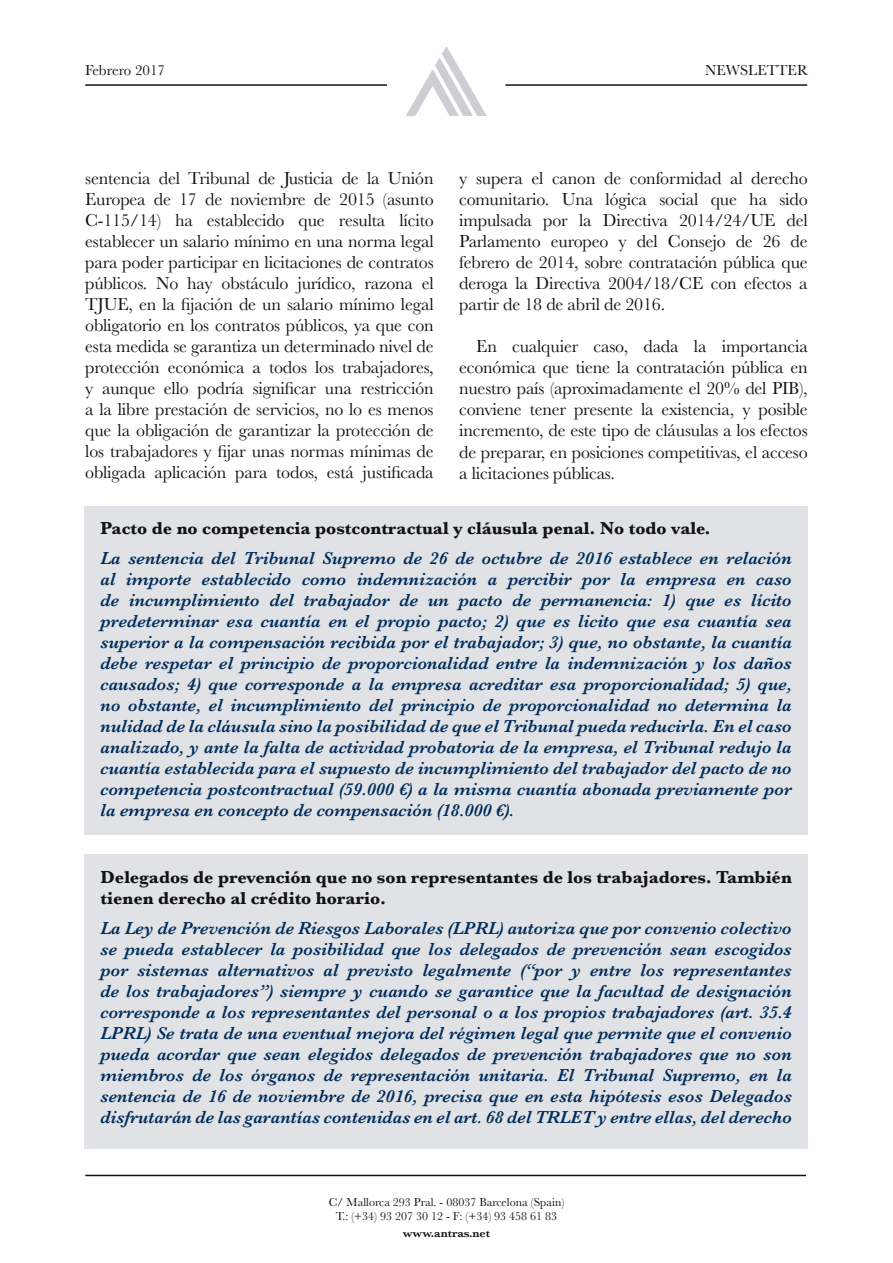
<style>
.page{position:relative;width:893px;height:1263px;background:#fff}
.page>*{position:absolute;margin:0;border:0;box-sizing:border-box;transform-origin:0 0}
.t1{font:italic 600 18px/21px "Baskerville";color:#002d5c;text-align:justify}
.t2{font:18px/21px "Baskerville";letter-spacing:-.01em;color:#121212;text-align:justify}
.t3{font:700 18px/21px "Baskerville";color:#121212}
.t4{font:15px "Baskerville";color:#121212}
.t5{font:12px/13.5px "Baskerville";color:#121212;text-align:center}
.t6{font:600 12px "Baskerville";color:#121212}
</style>
<div class="page">
<svg style="left:406px;top:46px;width:81px;height:70px"></svg>
<hr style="left:85px;top:1175px;width:721px;height:1px;background:#121212">
<hr style="left:85px;top:84px;width:302px;height:2px;background:#121212">
<hr style="left:505px;top:84px;width:302px;height:2px;background:#121212">
<div style="left:85px;top:506px;width:723px;height:329px;background:#e1e2e5"></div>
<div style="left:85px;top:855px;width:723px;height:294px;background:#e1e2e5"></div>
<p class="t4" style="left:85px;top:60px;width:81px">Febrero 2017</p>
<p class="t4" style="left:705px;top:61px;width:104px">NEWSLETTER</p>
<p class="t2" style="left:85px;top:168px;width:350px">sentencia del Tribunal de Justicia de la Unión Europea de 17 de noviembre de 2015 (asunto C-115/14) ha establecido que resulta lícito establecer un salario mínimo en una norma legal para poder participar en licitaciones de contratos públicos. No hay obstáculo jurídico, razona el TJUE, en la fijación de un salario mínimo legal obligatorio en los contratos públicos, ya que con esta medida se garantiza un determinado nivel de protección económica a todos los trabajadores, y aunque ello podría significar una restricción a la libre prestación de servicios, no lo es menos que la obligación de garantizar la protección de los trabajadores y fijar unas normas mínimas de obligada aplicación para todos, está justificada</p>
<p class="t2" style="left:459px;top:168px;width:350px">y supera el canon de conformidad al derecho comunitario. Una lógica social que ha sido impulsada por la Directiva 2014/24/UE del Parlamento europeo y del Consejo de 26 de febrero de 2014, sobre contratación pública que deroga la Directiva 2004/18/CE con efectos a partir de 18 de abril de 2016.</p>
<p class="t2" style="left:459px;top:336px;width:350px;text-indent:17px">En cualquier caso, dada la importancia económica que tiene la contratación pública en nuestro país (aproximadamente el 20% del PIB), conviene tener presente la existencia, y posible incremento, de este tipo de cláusulas a los efectos de preparar, en posiciones competitivas, el acceso a licitaciones públicas.</p>
<p class="t3" style="left:101px;top:518px;width:611px">Pacto de no competencia postcontractual y cláusula penal. No todo vale.</p>
<p class="t1" style="left:101px;top:548px;width:693px">La sentencia del Tribunal Supremo de 26 de octubre de 2016 establece en relación al importe establecido como indemnización a percibir por la empresa en caso de incumplimiento del trabajador de un pacto de permanencia: 1) que es lícito predeterminar esa cuantía en el propio pacto; 2) que es licito que esa cuantía sea superior a la compensación recibida por el trabajador; 3) que, no obstante, la cuantía debe respetar el principio de proporcionalidad entre la indemnización y los daños causados; 4) que corresponde a la empresa acreditar esa proporcionalidad; 5) que, no obstante, el incumplimiento del principio de proporcionalidad no determina la nulidad de la cláusula sino la posibilidad de que el Tribunal pueda reducirla. En el caso analizado, y ante la falta de actividad probatoria de la empresa, el Tribunal redujo la cuantía establecida para el supuesto de incumplimiento del trabajador del pacto de no competencia postcontractual (59.000 €) a la misma cuantía abonada previamente por la empresa en concepto de compensación (18.000 €).</p>
<p class="t3" style="left:101px;top:867px;width:693px">Delegados de prevención que no son representantes de los trabajadores. También tienen derecho al crédito horario.</p>
<p class="t1" style="left:101px;top:918px;width:693px">La Ley de Prevención de Riesgos Laborales (LPRL) autoriza que por convenio colectivo se pueda establecer la posibilidad que los delegados de prevención sean escogidos por sistemas alternativos al previsto legalmente (“por y entre los representantes de los trabajadores”) siempre y cuando se garantice que la facultad de designación corresponde a los representantes del personal o a los propios trabajadores (art. 35.4<br>LPRL) Se trata de una eventual mejora del régimen legal que permite que el convenio pueda acordar que sean elegidos delegados de prevención trabajadores que no son miembros de los órganos de representación unitaria. El Tribunal Supremo, en la sentencia de 16 de noviembre de 2016, precisa que en esta hipótesis esos Delegados disfrutarán de las garantías contenidas en el art. 68 del TRLET y entre ellas, del derecho</p>
<p class="t5" style="left:329px;top:1196px;width:237px">C/ Mallorca 293 Pral. - 08037 Barcelona (Spain)<br>T.: (+34) 93 207 30 12 - F: (+34) 93 458 61 83</p>
<p class="t6" style="left:403px;top:1225px;width:89px">www.antras.net</p>
</div>
